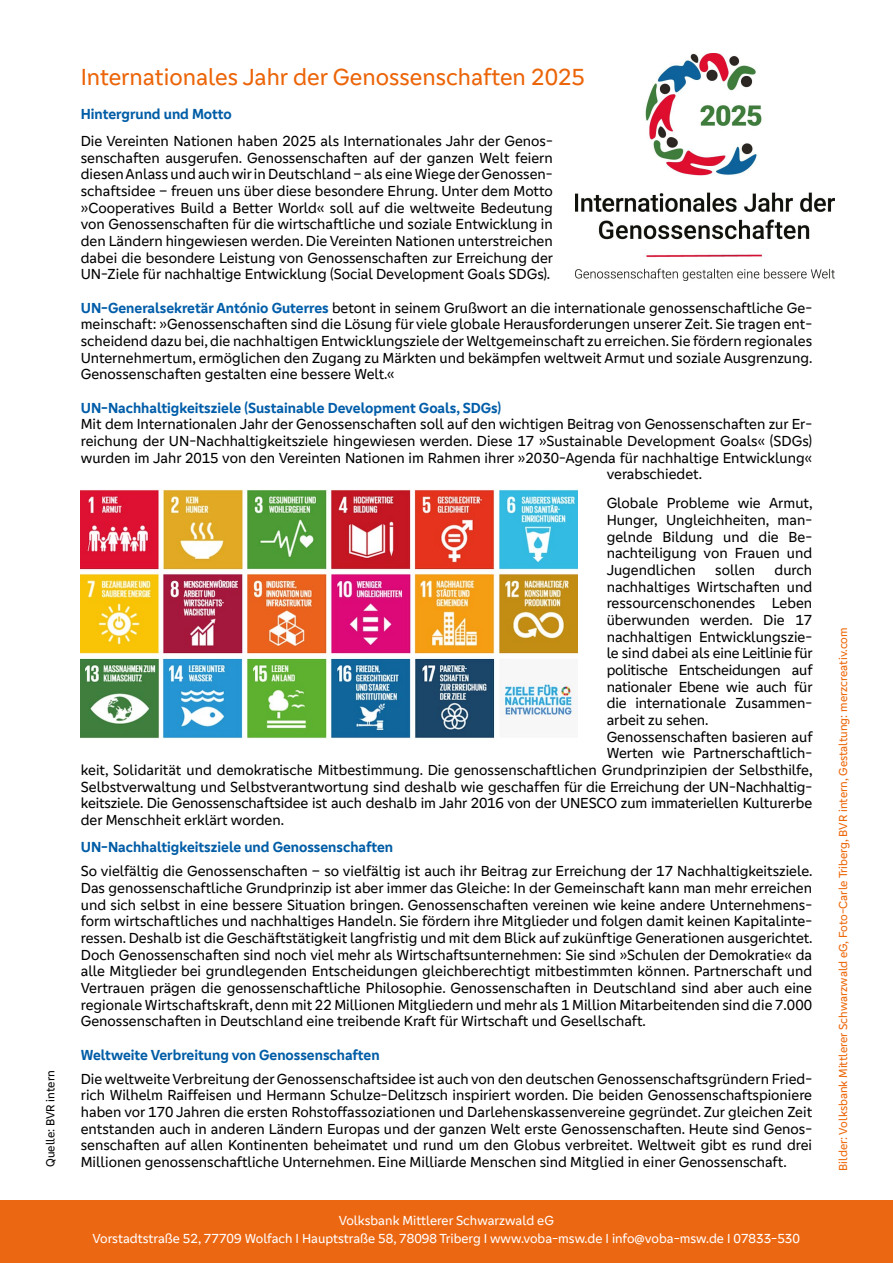
<style>
.page{position:relative;width:893px;height:1263px;background:#fff}
.page>*{position:absolute;margin:0;border:0;box-sizing:border-box;transform-origin:0 0}
.t1{font:24px "Genos GFG";color:#ec6408}
.t2{font:15px/16.6px "Genos GFG";color:#000;text-align:justify}
.t3{font:700 15px "Genos GFG";color:#005da6}
.t4{font:700 15px "Genos GFG";color:#005da9}
.t5{font:15px "Genos GFG";letter-spacing:-.02em;color:#000}
.t6{font:13.5px/18px "Genos GFG";color:#fff;text-align:center}
.t7{font:12.15px "Genos GFG";color:#000}
.t8{font:12px "Genos GFG";color:#ec6608}
.s1{font-weight:700;color:#005da9}
</style>
<div class="page">
<div style="left:0;top:1200px;width:893px;height:63px;background:#ec6712"></div>
<img style="left:575px;top:53px;width:260px;height:227px">
<img style="left:81px;top:489px;width:496px;height:250px">
<p class="t7" style="left:44px;top:1167px;width:98px;rotate:-90deg">Quelle: BVR intern</p>
<h1 class="t1" style="left:81px;top:63px;width:506px">Internationales Jahr der Genossenschaften 2025</h1>
<p class="t3" style="left:81px;top:105px;width:153px">Hintergrund und Motto</p>
<p class="t2" style="left:81px;top:133px;width:474px">Die Vereinten Nationen haben 2025 als Internationales Jahr der Genos&shy;senschaften ausgerufen. Genossenschaften auf der ganzen Welt feiern diesen Anlass und auch wir in Deutschland – als eine Wiege der Genossen&shy;schaftsidee – freuen uns über diese besondere Ehrung. Unter dem Motto »Cooperatives Build a Better World« soll auf die weltweite Bedeutung von Genossenschaften für die wirtschaftliche und soziale Entwicklung in den Ländern hingewiesen werden. Die Vereinten Nationen unterstreichen dabei die besondere Leistung von Genossenschaften zur Erreichung der UN-Ziele für nachhaltige Entwicklung (Social Development Goals SDGs).</p>
<p class="t2" style="left:81px;top:299px;width:733px"><span class="s1">UN-Generalsekretär António Guterres</span> betont in seinem Grußwort an die internationale genossenschaftliche Ge&shy;meinschaft: »Genossenschaften sind die Lösung für viele globale Herausforderungen unserer Zeit. Sie tragen ent&shy;scheidend dazu bei, die nachhaltigen Entwicklungsziele der Weltgemeinschaft zu erreichen. Sie fördern regionales Unternehmertum, ermöglichen den Zugang zu Märkten und bekämpfen weltweit Armut und soziale Ausgrenzung.<br>Genossenschaften gestalten eine bessere Welt.«</p>
<p class="t4" style="left:81px;top:399px;width:422px">UN-Nachhaltigkeitsziele (Sustainable Development Goals, SDGs)</p>
<p class="t2" style="left:81px;top:416px;width:733px">Mit dem Internationalen Jahr der Genossenschaften soll auf den wichtigen Beitrag von Genossenschaften zur Er-</p>
<p class="t2" style="left:81px;top:433px;width:733px">reichung der UN-Nachhaltigkeitsziele hingewiesen werden. Diese 17 »Sustainable Development Goals« (SDGs)</p>
<p class="t2" style="left:81px;top:449px;width:733px">wurden im Jahr 2015 von den Vereinten Nationen im Rahmen ihrer »2030-Agenda für nachhaltige Entwicklung«</p>
<p class="t2" style="left:607px;top:466px;width:97px">verabschiedet.</p>
<p class="t2" style="left:607px;top:495px;width:207px">Globale Probleme wie Armut, Hunger, Ungleichheiten, man&shy;gelnde Bildung und die Be&shy;nachteiligung von Frauen und Jugendlichen</p>
<p class="t2" style="left:715px;top:561px;width:41px">sollen</p>
<p class="t2" style="left:775px;top:561px;width:39px">durch</p>
<p class="t2" style="left:607px;top:578px;width:207px">nachhaltiges Wirtschaften und</p>
<p class="t2" style="left:607px;top:595px;width:207px">ressourcenschonendes Leben</p>
<p class="t2" style="left:607px;top:611px;width:207px">überwunden werden. Die 17</p>
<p class="t2" style="left:607px;top:628px;width:207px">nachhaltigen Entwicklungszie-</p>
<p class="t5" style="left:607px;top:644px;width:207px">le sind dabei als eine Leitlinie für</p>
<p class="t5" style="left:607px;top:661px;width:207px">politische Entscheidungen auf</p>
<p class="t2" style="left:607px;top:678px;width:207px">nationaler Ebene wie auch für</p>
<p class="t2" style="left:607px;top:695px;width:207px">die internationale Zusammen-</p>
<p class="t2" style="left:607px;top:711px;width:103px">arbeit zu sehen.</p>
<p class="t2" style="left:607px;top:728px;width:207px">Genossenschaften basieren auf</p>
<p class="t2" style="left:607px;top:745px;width:207px">Werten wie Partnerschaftlich-</p>
<p class="t2" style="left:81px;top:761px;width:733px">keit, Solidarität und demokratische Mitbestimmung. Die genossenschaftlichen Grundprinzipien der Selbsthilfe,</p>
<p class="t2" style="left:81px;top:778px;width:733px">Selbstverwaltung und Selbstverantwortung sind deshalb wie geschaffen für die Erreichung der UN-Nachhaltig-</p>
<p class="t2" style="left:81px;top:795px;width:733px">keitsziele. Die Genossenschaftsidee ist auch deshalb im Jahr 2016 von der UNESCO zum immateriellen Kulturerbe</p>
<p class="t2" style="left:81px;top:811px;width:205px">der Menschheit erklärt worden.</p>
<p class="t3" style="left:81px;top:838px;width:314px">UN-Nachhaltigkeitsziele und Genossenschaften</p>
<p class="t2" style="left:81px;top:863px;width:733px">So vielfältig die Genossenschaften – so vielfältig ist auch ihr Beitrag zur Erreichung der 17 Nachhaltigkeitsziele.<br>Das genossenschaftliche Grundprinzip ist aber immer das Gleiche: In der Gemeinschaft kann man mehr erreichen und sich selbst in eine bessere Situation bringen. Genossenschaften vereinen wie keine andere Unternehmens&shy;form wirtschaftliches und nachhaltiges Handeln. Sie fördern ihre Mitglieder und folgen damit keinen Kapitalinte&shy;ressen. Deshalb ist die Geschäftstätigkeit langfristig und mit dem Blick auf zukünftige Generationen ausgerichtet.<br>Doch Genossenschaften sind noch viel mehr als Wirtschaftsunternehmen: Sie sind »Schulen der Demokratie« da alle Mitglieder bei grundlegenden Entscheidungen gleichberechtigt mitbestimmten können. Partnerschaft und Vertrauen prägen die genossenschaftliche Philosophie. Genossenschaften in Deutschland sind aber auch eine regionale Wirtschaftskraft, denn mit 22 Millionen Mitgliedern und mehr als 1 Million Mitarbeitenden sind die 7.000<br>Genossenschaften in Deutschland eine treibende Kraft für Wirtschaft und Gesellschaft.</p>
<p class="t3" style="left:81px;top:1046px;width:300px">Weltweite Verbreitung von Genossenschaften</p>
<p class="t2" style="left:81px;top:1070px;width:733px">Die weltweite Verbreitung der Genossenschaftsidee ist auch von den deutschen Genossenschaftsgründern Fried&shy;rich Wilhelm Raiffeisen und Hermann Schulze-Delitzsch inspiriert worden. Die beiden Genossenschaftspioniere haben vor 170 Jahren die ersten Rohstoffassoziationen und Darlehenskassenvereine gegründet. Zur gleichen Zeit entstanden auch in anderen Ländern Europas und der ganzen Welt erste Genossenschaften. Heute sind Genos&shy;senschaften auf allen Kontinenten beheimatet und rund um den Globus verbreitet. Weltweit gibt es rund drei Millionen genossenschaftliche Unternehmen. Eine Milliarde Menschen sind Mitglied in einer Genossenschaft.</p>
<p class="t6" style="left:93px;top:1211px;width:709px">Volksbank Mittlerer Schwarzwald eG<br>Vorstadtstraße 52, 77709 Wolfach I Hauptstraße 58, 78098 Triberg I www.voba-msw.de I info@voba-msw.de I 07833-530</p>
<p class="t8" style="left:836px;top:1171px;width:545px;rotate:-90deg">Bilder: Volksbank Mittlerer Schwarzwald eG, Foto-Carle Triberg, BVR intern, Gestaltung: merzcreativ.com</p>
</div>
